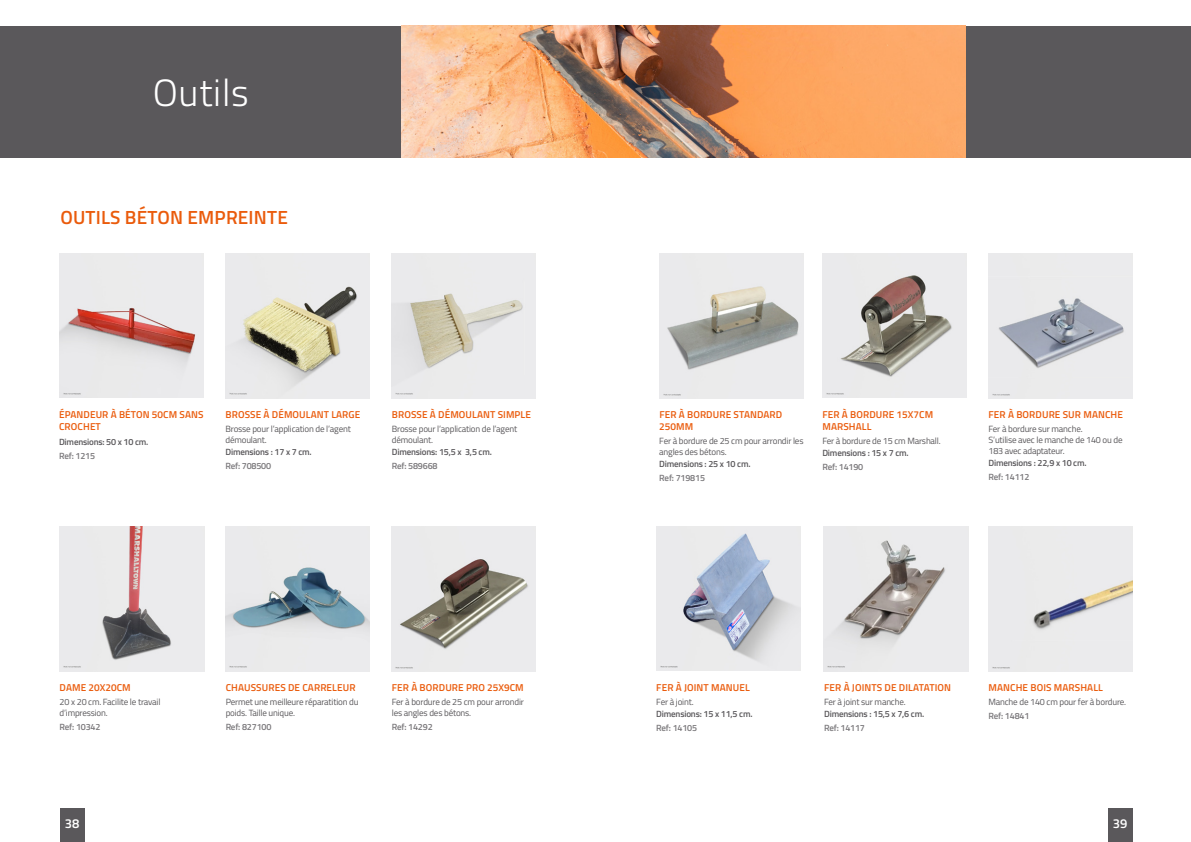
<style>
.page{position:relative;width:1191px;height:842px;background:#fff}
.page>*{position:absolute;margin:0;border:0;box-sizing:border-box;transform-origin:0 0}
.t1{font:300 38px "Titillium Web";letter-spacing:.02em;color:#fff}
.t2{font:600 19px "Titillium Web";letter-spacing:.01em;color:#ea5b0c}
.t3{font:600 13px "Titillium Web";color:#fff}
.t4{font:600 10px/12px "Titillium Web";letter-spacing:.01em;color:#ea5b0c}
.t5{font:9px/11px "Titillium Web";letter-spacing:-.02em;color:#5a585b}
.t6{font:600 9px "Titillium Web";letter-spacing:-.02em;color:#5a585b}
.t7{font:600 9px "Titillium Web";letter-spacing:-.02em;color:#7b797c}
</style>
<div class="page">
<div style="left:0;top:26px;width:401px;height:131px;background:#5a585b"></div>
<div style="left:965px;top:26px;width:226px;height:131px;background:#5a585b"></div>
<div style="left:1107px;top:808px;width:25px;height:34px;background:#5a585b"></div>
<div style="left:60px;top:808px;width:25px;height:34px;background:#5a585b"></div>
<img style="left:822px;top:253px;width:144px;height:145px">
<img style="left:656px;top:527px;width:144px;height:144px">
<img style="left:824px;top:527px;width:144px;height:144px">
<img style="left:59px;top:253px;width:144px;height:145px">
<img style="left:225px;top:253px;width:144px;height:145px">
<img style="left:392px;top:253px;width:144px;height:145px">
<img style="left:60px;top:527px;width:144px;height:145px">
<img style="left:226px;top:527px;width:144px;height:145px">
<img style="left:392px;top:527px;width:144px;height:145px">
<img style="left:659px;top:253px;width:144px;height:145px">
<img style="left:988px;top:253px;width:144px;height:145px">
<img style="left:988px;top:527px;width:145px;height:145px">
<img style="left:401px;top:26px;width:564px;height:131px">
<h1 class="t1" style="left:153px;top:65px;width:98px">Outils</h1>
<h2 class="t2" style="left:60px;top:203px;width:229px">OUTILS BÉTON EMPREINTE</h2>
<p class="t4" style="left:59px;top:408px;width:146px">ÉPANDEUR À BÉTON 50CM SANS<br>CROCHET</p>
<p class="t6" style="left:59px;top:435px;width:91px">Dimensions: 50 x 10 cm.</p>
<p class="t7" style="left:59px;top:449px;width:38px">Ref: 1215</p>
<p class="t4" style="left:225px;top:408px;width:136px">BROSSE À DÉMOULANT LARGE</p>
<p class="t5" style="left:225px;top:423px;width:127px">Brosse pour l’application de l’agent démoulant.</p>
<p class="t6" style="left:225px;top:445px;width:88px">Dimensions : 17 x 7 cm.</p>
<p class="t7" style="left:225px;top:459px;width:47px">Ref: 708500</p>
<p class="t4" style="left:392px;top:408px;width:141px">BROSSE À DÉMOULANT SIMPLE</p>
<p class="t5" style="left:392px;top:423px;width:127px">Brosse pour l’application de l’agent démoulant.</p>
<p class="t6" style="left:392px;top:445px;width:102px">Dimensions: 15,5 x 3,5 cm.</p>
<p class="t7" style="left:392px;top:459px;width:47px">Ref: 589668</p>
<p class="t4" style="left:60px;top:681px;width:73px">DAME 20X20CM</p>
<p class="t5" style="left:60px;top:696px;width:102px">20 x 20 cm. Facilite le travail d’impression.</p>
<p class="t7" style="left:60px;top:720px;width:42px">Ref: 10342</p>
<p class="t4" style="left:226px;top:681px;width:131px">CHAUSSURES DE CARRELEUR</p>
<p class="t5" style="left:226px;top:696px;width:134px">Permet une meilleure réparatition du poids. Taille unique.</p>
<p class="t7" style="left:226px;top:720px;width:47px">Ref: 827100</p>
<p class="t4" style="left:392px;top:681px;width:133px">FER À BORDURE PRO 25X9CM</p>
<p class="t5" style="left:392px;top:696px;width:134px">Fer à bordure de 25 cm pour arrondir les angles des bétons.</p>
<p class="t7" style="left:392px;top:720px;width:42px">Ref: 14292</p>
<p class="t4" style="left:659px;top:408px;width:124px">FER À BORDURE STANDARD<br>250MM</p>
<p class="t5" style="left:659px;top:435px;width:146px">Fer à bordure de 25 cm pour arrondir les angles des bétons.</p>
<p class="t6" style="left:659px;top:457px;width:93px">Dimensions : 25 x 10 cm.</p>
<p class="t7" style="left:659px;top:471px;width:47px">Ref: 719815</p>
<p class="t4" style="left:822px;top:408px;width:112px">FER À BORDURE 15X7CM<br>MARSHALL</p>
<p class="t5" style="left:822px;top:435px;width:120px">Fer à bordure de 15 cm Marshall.</p>
<p class="t6" style="left:822px;top:446px;width:88px">Dimensions : 15 x 7 cm.</p>
<p class="t7" style="left:822px;top:460px;width:42px">Ref: 14190</p>
<p class="t4" style="left:988px;top:408px;width:136px">FER À BORDURE SUR MANCHE</p>
<p class="t5" style="left:988px;top:423px;width:136px">Fer à bordure sur manche.<br>S’utilise avec le manche de 140 ou de<br>183 avec adaptateur.</p>
<p class="t6" style="left:988px;top:456px;width:100px">Dimensions : 22,9 x 10 cm.</p>
<p class="t7" style="left:988px;top:470px;width:42px">Ref: 14112</p>
<p class="t4" style="left:656px;top:681px;width:95px">FER À JOINT MANUEL</p>
<p class="t5" style="left:656px;top:696px;width:39px">Fer à joint.</p>
<p class="t6" style="left:656px;top:707px;width:98px">Dimensions: 15 x 11,5 cm.</p>
<p class="t7" style="left:656px;top:721px;width:42px">Ref: 14105</p>
<p class="t4" style="left:824px;top:681px;width:128px">FER À JOINTS DE DILATATION</p>
<p class="t5" style="left:824px;top:696px;width:83px">Fer à joint sur manche.</p>
<p class="t6" style="left:824px;top:707px;width:102px">Dimensions : 15,5 x 7,6 cm.</p>
<p class="t7" style="left:824px;top:721px;width:42px">Ref: 14117</p>
<p class="t4" style="left:988px;top:681px;width:116px">MANCHE BOIS MARSHALL</p>
<p class="t5" style="left:988px;top:696px;width:139px">Manche de 140 cm pour fer à bordure.</p>
<p class="t7" style="left:988px;top:709px;width:42px">Ref: 14841</p>
<h3 class="t3" style="left:65px;top:814px;width:16px">38</h3>
<h3 class="t3" style="left:1112px;top:814px;width:16px">39</h3>
</div>
